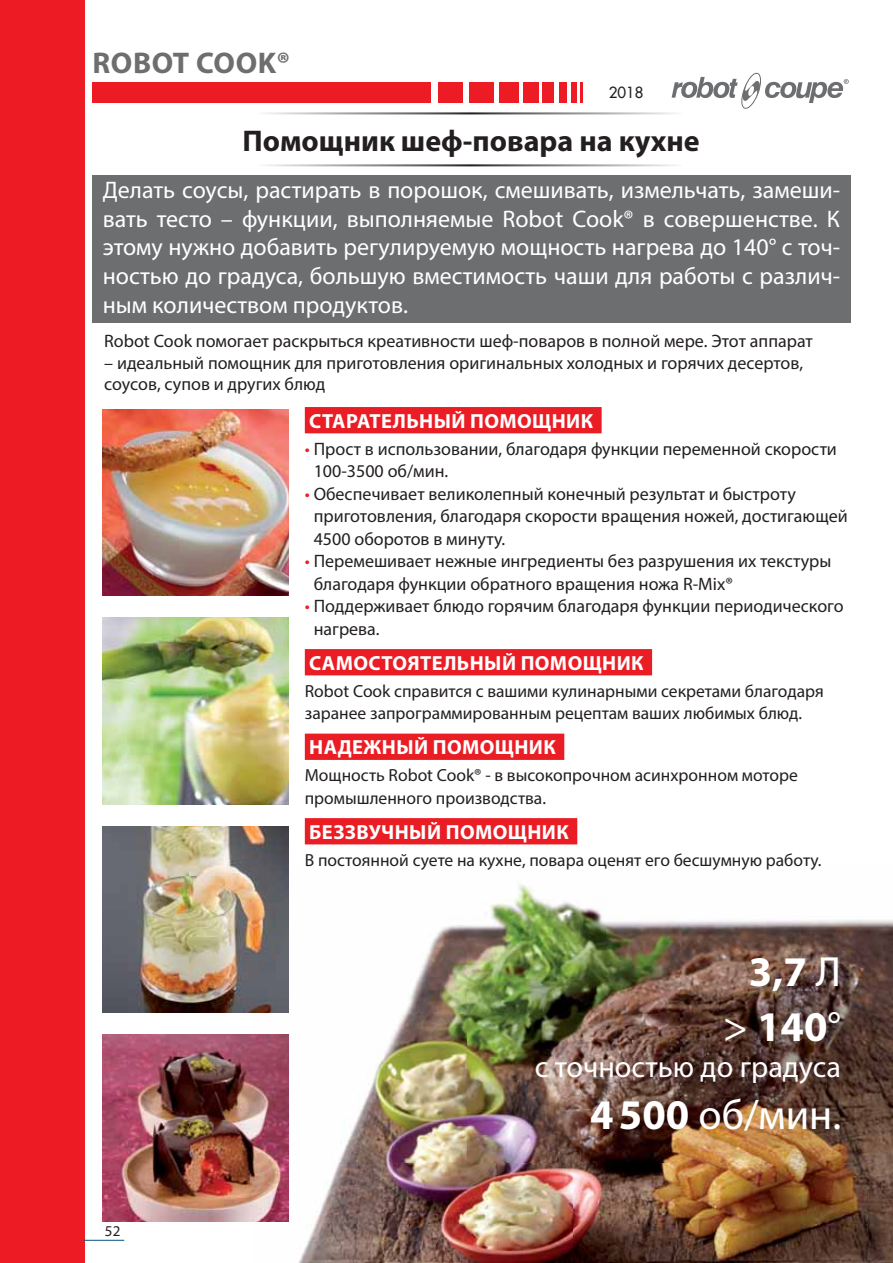
<style>
.page{position:relative;width:893px;height:1263px;background:#fff}
.page>*{position:absolute;margin:0;border:0;box-sizing:border-box;transform-origin:0 0}
.t1{font:42.45px "Myriad Pro";color:#fff}
.t2{font:700 42.45px "Myriad Pro";color:#fff}
.t3{font:30.3px "Myriad Pro";color:#fff}
.t4{font:700 30px "Myriad Pro";color:#231f20}
.t5{font:700 30px "Myriad Pro";letter-spacing:.02em;color:#6d6e70}
.t6{font:24px/28.8px "Myriad Pro";color:#fff;text-align:justify}
.t7{font:700 20.4px "Myriad Pro";letter-spacing:.02em;color:#fff}
.t8{font:18px/22.5px "Myriad Pro";color:#231f20}
.t9{font:17.55px/22.5px "Myriad Pro";color:#231f20}
.t10{font:15px "Futura";color:#231f20}
.t11{font:15px "Myriad Pro";color:#231f20}
.s1{color:#ed1c24}
.s2{font-weight:400}
.s3{font-weight:700}
</style>
<div class="page">
<div style="left:0;top:0;width:85px;height:1263px;background:#ed1c24"></div>
<hr style="left:84px;top:1240px;width:40px;height:1px;background:#005480">
<div style="left:92px;top:82px;width:339px;height:20px;background:#ed1c24"></div>
<div style="left:438px;top:82px;width:25px;height:20px;background:#ed1c24"></div>
<div style="left:469px;top:82px;width:25px;height:20px;background:#ed1c24"></div>
<div style="left:499px;top:82px;width:20px;height:20px;background:#ed1c24"></div>
<div style="left:523px;top:82px;width:15px;height:20px;background:#ed1c24"></div>
<div style="left:543px;top:82px;width:11px;height:20px;background:#ed1c24"></div>
<div style="left:559px;top:82px;width:8px;height:20px;background:#ed1c24"></div>
<div style="left:571px;top:82px;width:5px;height:20px;background:#ed1c24"></div>
<hr style="left:580px;top:82px;width:3px;height:20px;background:#ed1c24">
<svg style="left:672px;top:72px;width:177px;height:37px"></svg>
<img style="left:255px;top:883px;width:638px;height:380px">
<div style="left:92px;top:176px;width:758px;height:147px;background:#6d6e70"></div>
<div style="left:305px;top:407px;width:297px;height:26px;background:#ea1d25"></div>
<div style="left:305px;top:649px;width:347px;height:26px;background:#ea1d25"></div>
<div style="left:305px;top:734px;width:259px;height:26px;background:#ea1d25"></div>
<div style="left:305px;top:818px;width:272px;height:26px;background:#ea1d25"></div>
<img style="left:102px;top:409px;width:187px;height:187px">
<img style="left:102px;top:618px;width:187px;height:186px">
<img style="left:102px;top:826px;width:187px;height:187px">
<img style="left:102px;top:1035px;width:187px;height:186px">
<h3 class="t5" style="left:93px;top:52px;width:199px">ROBOT COOK®</h3>
<p class="t10" style="left:609px;top:85px;width:36px">2018</p>
<h3 class="t4" style="left:242px;top:129px;width:459px">Помощник шеф-повара на кухне</h3>
<p class="t6" style="left:103px;top:178px;width:739px">Делать соусы, растирать в порошок, смешивать, измельчать, замеши&shy;вать тесто – функции, выполняемые Robot Cook® в совершенстве. К этому нужно добавить регулируемую мощность нагрева до 140° с точ&shy;ностью до градуса, большую вместимость чаши для работы с различ&shy;ным количеством продуктов.</p>
<p class="t8" style="left:104px;top:332px;width:710px">Robot Cook помогает раскрыться креативности шеф-поваров в полной мере. Этот аппарат</p>
<p class="t8" style="left:104px;top:354px;width:700px;line-height:21.6px">– идеальный помощник для приготовления оригинальных холодных и горячих десертов, соусов, супов и других блюд</p>
<p class="t7" style="left:309px;top:413px;width:286px">СТАРАТЕЛЬНЫЙ ПОМОЩНИК</p>
<p class="t8" style="left:314px;top:439px;width:525px;text-indent:-9px"><span class="s1">•</span> Прост в использовании, благодаря функции переменной скорости<br>100-3500 об/мин.</p>
<p class="t8" style="left:314px;top:484px;width:536px;text-indent:-9px"><span class="s1">•</span> Обеспечивает великолепный конечный результат и быстроту приготовления, благодаря скорости вращения ножей, достигающей<br>4500 оборотов в минуту.</p>
<p class="t8" style="left:314px;top:552px;width:519px;text-indent:-9px"><span class="s1">•</span> Перемешивает нежные ингредиенты без разрушения их текстуры благодаря функции обратного вращения ножа R-Mix®</p>
<p class="t8" style="left:314px;top:597px;width:531px;text-indent:-9px"><span class="s1">•</span> Поддерживает блюдо горячим благодаря функции периодического нагрева.</p>
<p class="t7" style="left:309px;top:655px;width:336px">САМОСТОЯТЕЛЬНЫЙ ПОМОЩНИК</p>
<p class="t9" style="left:305px;top:681px;width:521px">Robot Cook справится с вашими кулинарными секретами благодаря заранее запрограммированным рецептам ваших любимых блюд.</p>
<p class="t7" style="left:309px;top:740px;width:248px">НАДЕЖНЫЙ ПОМОЩНИК</p>
<p class="t9" style="left:305px;top:766px;width:495px">Мощность Robot Cook® - в высокопрочном асинхронном моторе промышленного производства.</p>
<p class="t7" style="left:309px;top:824px;width:261px">БЕЗЗВУЧНЫЙ ПОМОЩНИК</p>
<p class="t9" style="left:305px;top:850px;width:518px">В постоянной суете на кухне, повара оценят его бесшумную работу.</p>
<h1 class="t2" style="left:749px;top:955px;width:94px">3,7 <span class="s2">Л</span></h1>
<h1 class="t2" style="left:723px;top:1010px;width:120px"><span class="s2">&gt;</span> 140<span class="s2">°</span></h1>
<h2 class="t3" style="left:535px;top:1055px;width:308px">с точностью до градуса</h2>
<p class="t11" style="left:105px;top:1225px;width:17px">52</p>
<h1 class="t1" style="left:590px;top:1099px;width:253px"><span class="s3">4 500</span> об/мин.</h1>
</div>
